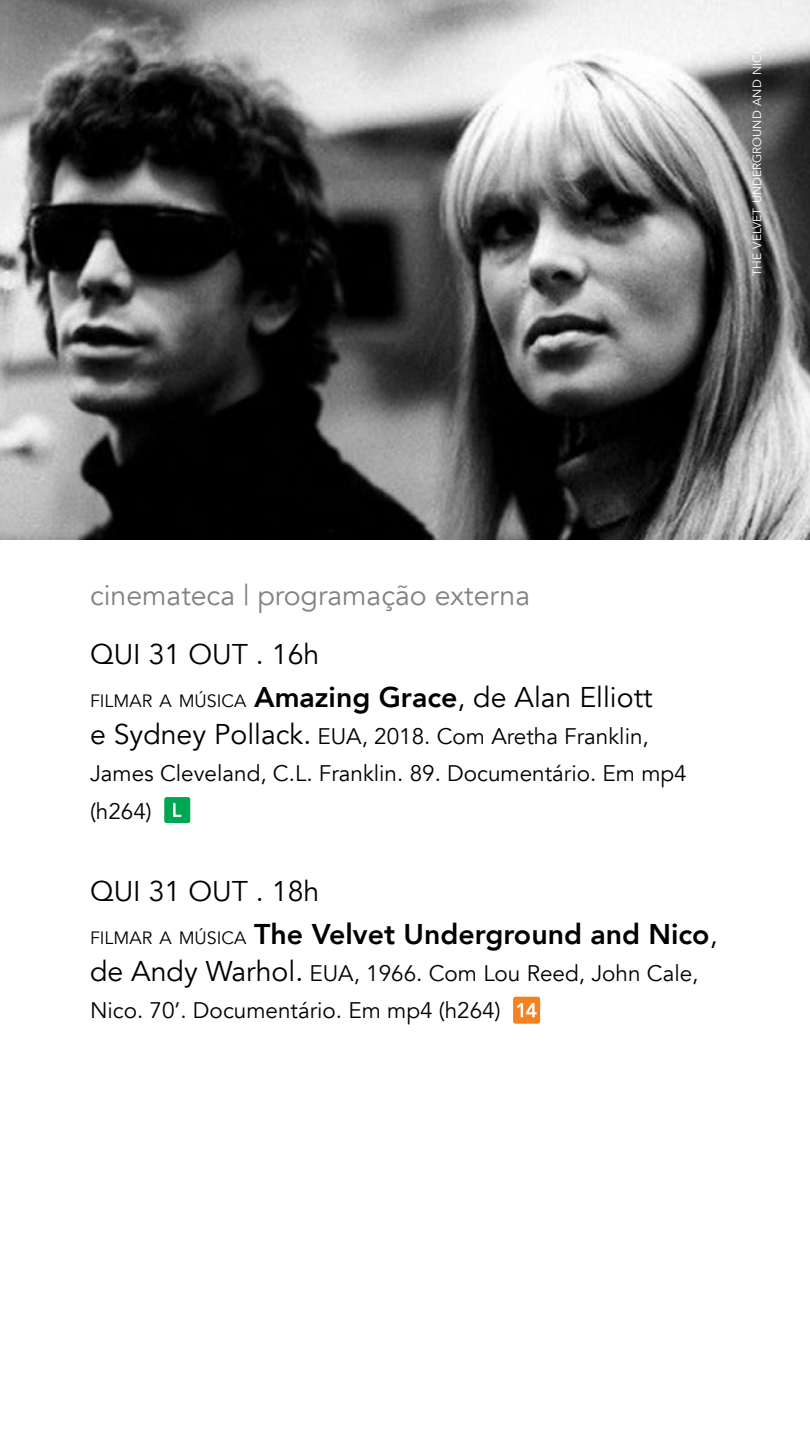
<style>
.page{position:relative;width:810px;height:1440px;background:#fff}
.page>*{position:absolute;margin:0;border:0;box-sizing:border-box;transform-origin:0 0}
.t1{font:800 28.5px/43.5px "Avenir";color:#000}
.t2{font:28.5px/43.5px "Avenir";color:#000}
.t3{font:28.5px "Avenir";color:#808285}
.t4{font:22.5px/37.1px "Avenir";color:#000}
.t5{font:11.93px "Avenir";color:#fff}
.s1{font-size:17.85px}
.s2{font-weight:800}
.s3{font-size:28.5px}
.s4{font-weight:400}
.s5{font-weight:400;font-size:17.85px}
</style>
<div class="page">
<div style="left:164px;top:797px;width:26px;height:26px;background:#00a652;border-radius:3px"></div>
<svg style="left:173px;top:803px;width:8px;height:14px"></svg>
<div style="left:513px;top:997px;width:27px;height:27px;background:#f58221;border-radius:3px"></div>
<svg style="left:517px;top:1003px;width:20px;height:14px"></svg>
<img style="left:0;top:0;width:810px;height:540px">
<p class="t5" style="left:750px;top:276px;width:233px;rotate:-90deg">THE VELVET UNDERGROUND AND NICO</p>
<p class="t3" style="left:90px;top:578px;width:442px">cinemateca | programação externa</p>
<p class="t2" style="left:90px;top:633px;width:564px">QUI 31 OUT . 16h<br><span class="s1">FILMAR A MÚSICA</span> <span class="s2">Amazing Grace</span>, de Alan Elliott</p>
<p class="t4" style="left:90px;top:718px;width:598px"><span class="s3">e Sydney Pollack.</span> EUA, 2018. Com Aretha Franklin,<br>James Cleveland, C.L. Franklin. 89. Documentário. Em mp4 (h264)</p>
<p class="t1" style="left:90px;top:869px;width:629px"><span class="s4">QUI 31 OUT . 18h<br></span><span class="s5">FILMAR A MÚSICA</span> The Velvet Underground and Nico<span class="s4">,</span></p>
<p class="t4" style="left:90px;top:955px;width:610px"><span class="s3">de Andy Warhol.</span> EUA, 1966. Com Lou Reed, John Cale,<br>Nico. 70’. Documentário. Em mp4 (h264)</p>
</div>
